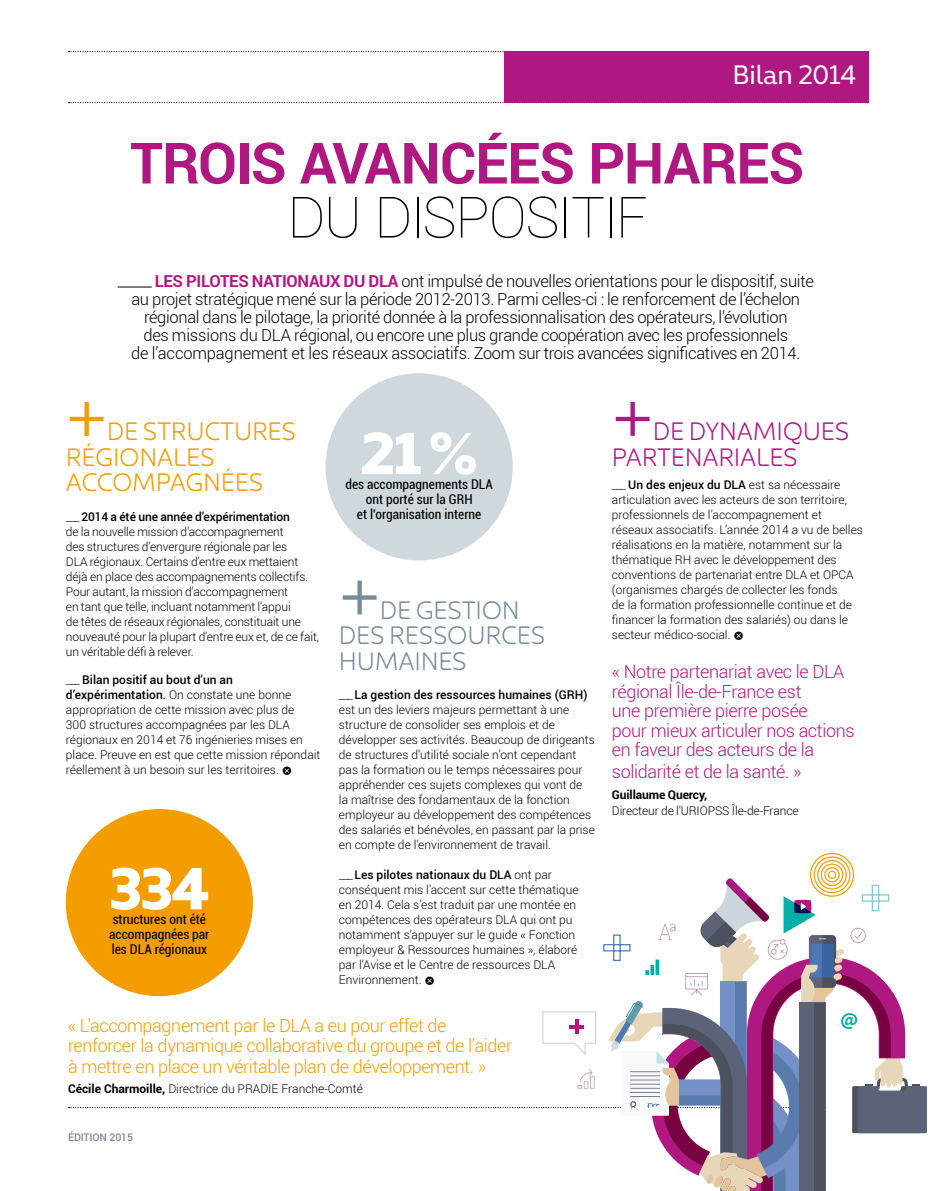
<style>
.page{position:relative;width:936px;height:1191px;background:#fff}
.page>*{position:absolute;margin:0;border:0;box-sizing:border-box;transform-origin:0 0}
.t1{font:300 76.5px "Kyrial Display Pro";color:#f59c00}
.t2{font:300 76.5px "Kyrial Display Pro";color:#758d9a}
.t3{font:300 76.5px "Kyrial Display Pro";color:#af1881}
.t4{font:900 60px "Kyrial Display Pro";color:#fff}
.t5{font:700 57px "Roboto";letter-spacing:-.02em;color:#af1881}
.t6{font:100 57px "Roboto";letter-spacing:-.03em;color:#000}
.t7{font:27px "Kyrial Display Pro";letter-spacing:-.01em;color:#fff}
.t8{font:300 25.5px/25.5px "Kyrial Display Pro";letter-spacing:-.01em;color:#f59c00}
.t9{font:300 25.5px/25.5px "Kyrial Display Pro";letter-spacing:-.01em;color:#758d9a}
.t10{font:300 25.5px/25.5px "Kyrial Display Pro";letter-spacing:-.01em;color:#af1881}
.t11{font:300 18px/19.5px "Roboto";letter-spacing:-.02em;color:#af1881}
.t12{font:300 18px/19.5px "Roboto";letter-spacing:-.02em;color:#f59c00}
.t13{font:300 16.5px "Roboto";letter-spacing:-.02em;color:#000}
.t14{font:condensed 13.5px/15px "Roboto";color:#000}
.t15{font:300 12px/15px "Roboto";color:#000}
.t16{font:700 12px "Roboto";letter-spacing:-.01em;color:#000}
.t17{font:500 10.5px "Roboto";letter-spacing:-.01em;color:#7c8797}
.s1{font-weight:700;color:#af1881}
.s2{font-weight:500}
.s3{font-weight:700}
</style>
<div class="page">
<svg style="left:69px;top:51px;width:436px;height:1px"></svg>
<svg style="left:69px;top:102px;width:436px;height:1px"></svg>
<div style="left:505px;top:51px;width:363px;height:52px;background:#af1881"></div>
<div style="left:66px;top:809px;width:187px;height:187px;background:#f59c00;border-radius:50%"></div>
<hr style="left:118px;top:287px;width:34px;height:1px;background:#000">
<svg style="left:69px;top:852px;width:857px;height:339px"></svg>
<div style="left:325px;top:373px;width:187px;height:187px;background:#cfd8dc;border-radius:50%"></div>
<h3 class="t7" style="left:732px;top:56px;width:125px">Bilan 2014</h3>
<h3 class="t5" style="left:130px;top:123px;width:675px">TROIS AVANCÉES PHARES</h3>
<h3 class="t6" style="left:287px;top:178px;width:361px">DU DISPOSITIF</h3>
<h3 class="t13" style="left:155px;top:270px;width:660px"><span class="s1">LES PILOTES NATIONAUX DU DLA</span> ont impulsé de nouvelles orientations pour le dispositif, suite</h3>
<h3 class="t13" style="left:131px;top:288px;width:670px">au projet stratégique mené sur la période 2012-2013. Parmi celles-ci : le renforcement de l’échelon</h3>
<h3 class="t13" style="left:144px;top:306px;width:645px">régional dans le pilotage, la priorité donnée à la professionnalisation des opérateurs, l’évolution</h3>
<h3 class="t13" style="left:143px;top:324px;width:646px">des missions du DLA régional, ou encore une plus grande coopération avec les professionnels</h3>
<h3 class="t13" style="left:131px;top:342px;width:670px">de l’accompagnement et les réseaux associatifs. Zoom sur trois avancées significatives en 2014.</h3>
<h1 class="t1" style="left:66px;top:356px;width:43px">+</h1>
<h3 class="t8" style="left:66px;top:416px;width:231px;text-indent:41px">DE STRUCTURES<br>RÉGIONALES<br>ACCOMPAGNÉES</h3>
<p class="t15" style="left:66px;top:509px;width:255px">___ <span class="s2">2014 a été une année d’expérimentation<br></span>de la nouvelle mission d’accompagnement<br>des structures d’envergure régionale par les<br>DLA régionaux. Certains d’entre eux mettaient déjà en place des accompagnements collectifs.<br>Pour autant, la mission d’accompagnement<br>en tant que telle, incluant notamment l’appui<br>de têtes de réseaux régionales, constituait une nouveauté pour la plupart d’entre eux et, de ce fait, un véritable défi à relever.</p>
<p class="t15" style="left:66px;top:672px;width:256px">___ <span class="s2">Bilan positif au bout d’un an d’expérimentation.</span> On constate une bonne appropriation de cette mission avec plus de<br>300 structures accompagnées par les DLA régionaux en 2014 et 76 ingénieries mises en place. Preuve en est que cette mission répondait réellement à un besoin sur les territoires. <sub>Y</sub></p>
<h2 class="t4" style="left:109px;top:841px;width:102px">334</h2>
<p class="t14" style="left:109px;top:911px;width:102px">structures ont été accompagnées par les DLA régionaux</p>
<h2 class="t4" style="left:360px;top:406px;width:119px">21%</h2>
<p class="t14" style="left:357px;top:491px;width:126px;text-align:center">ont porté sur la GRH<br>et l'organisation interne</p>
<p class="t14" style="left:345px;top:476px;width:149px">des accompagnements DLA</p>
<h1 class="t2" style="left:339px;top:535px;width:43px">+</h1>
<h3 class="t9" style="left:339px;top:595px;width:208px;text-indent:41px">DE GESTION<br>DES RESSOURCES<br>HUMAINES</h3>
<p class="t15" style="left:339px;top:687px;width:257px">___ <span class="s2">La gestion des ressources humaines (GRH) </span>est un des leviers majeurs permettant à une structure de consolider ses emplois et de développer ses activités. Beaucoup de dirigeants de structures d’utilité sociale n’ont cependant pas la formation ou le temps nécessaires pour appréhender ces sujets complexes qui vont de<br>la maîtrise des fondamentaux de la fonction employeur au développement des compétences des salariés et bénévoles, en passant par la prise en compte de l’environnement de travail.</p>
<p class="t15" style="left:339px;top:867px;width:241px">___ <span class="s2">Les pilotes nationaux du DLA</span> ont par conséquent mis l'accent sur cette thématique en 2014. Cela s’est traduit par une montée en compétences des opérateurs DLA qui ont pu notamment s’appuyer sur le guide « Fonction employeur &amp; Ressources humaines », élaboré par l’Avise et le Centre de ressources DLA Environnement. <sub>Y</sub></p>
<h3 class="t12" style="left:68px;top:1015px;width:445px">« L'accompagnement par le DLA a eu pour effet de renforcer la dynamique collaborative du groupe et de l’aider</h3>
<h3 class="t12" style="left:68px;top:1056px;width:419px">à mettre en place un véritable plan de développement. »</h3>
<p class="t15" style="left:68px;top:1081px;width:296px"><span class="s3">Cécile Charmoille,</span> Directrice du PRADIE Franche-Comté</p>
<p class="t17" style="left:68px;top:1130px;width:66px">ÉDITION 2015</p>
<h1 class="t3" style="left:612px;top:356px;width:43px">+</h1>
<h3 class="t10" style="left:612px;top:416px;width:239px;text-indent:41px">DE DYNAMIQUES<br>PARTENARIALES</h3>
<p class="t15" style="left:612px;top:477px;width:252px">___ <span class="s2">Un des enjeux du DLA</span> est sa nécessaire articulation avec les acteurs de son territoire, professionnels de l’accompagnement et réseaux associatifs. L’année 2014 a vu de belles réalisations en la matière, notamment sur la thématique RH avec le développement des conventions de partenariat entre DLA et OPCA (organismes chargés de collecter les fonds<br>de la formation professionnelle continue et de financer la formation des salariés) ou dans le secteur médico-social. <sub>Y</sub></p>
<h3 class="t11" style="left:612px;top:661px;width:244px">« Notre partenariat avec le DLA régional Île-de-France est<br>une première pierre posée<br>pour mieux articuler nos actions en faveur des acteurs de la</h3>
<h3 class="t11" style="left:612px;top:761px;width:191px">solidarité et de la santé. »</h3>
<p class="t16" style="left:612px;top:786px;width:97px">Guillaume Quercy,</p>
<p class="t15" style="left:612px;top:803px;width:188px">Directeur de l’URIOPSS Île-de-France</p>
</div>
